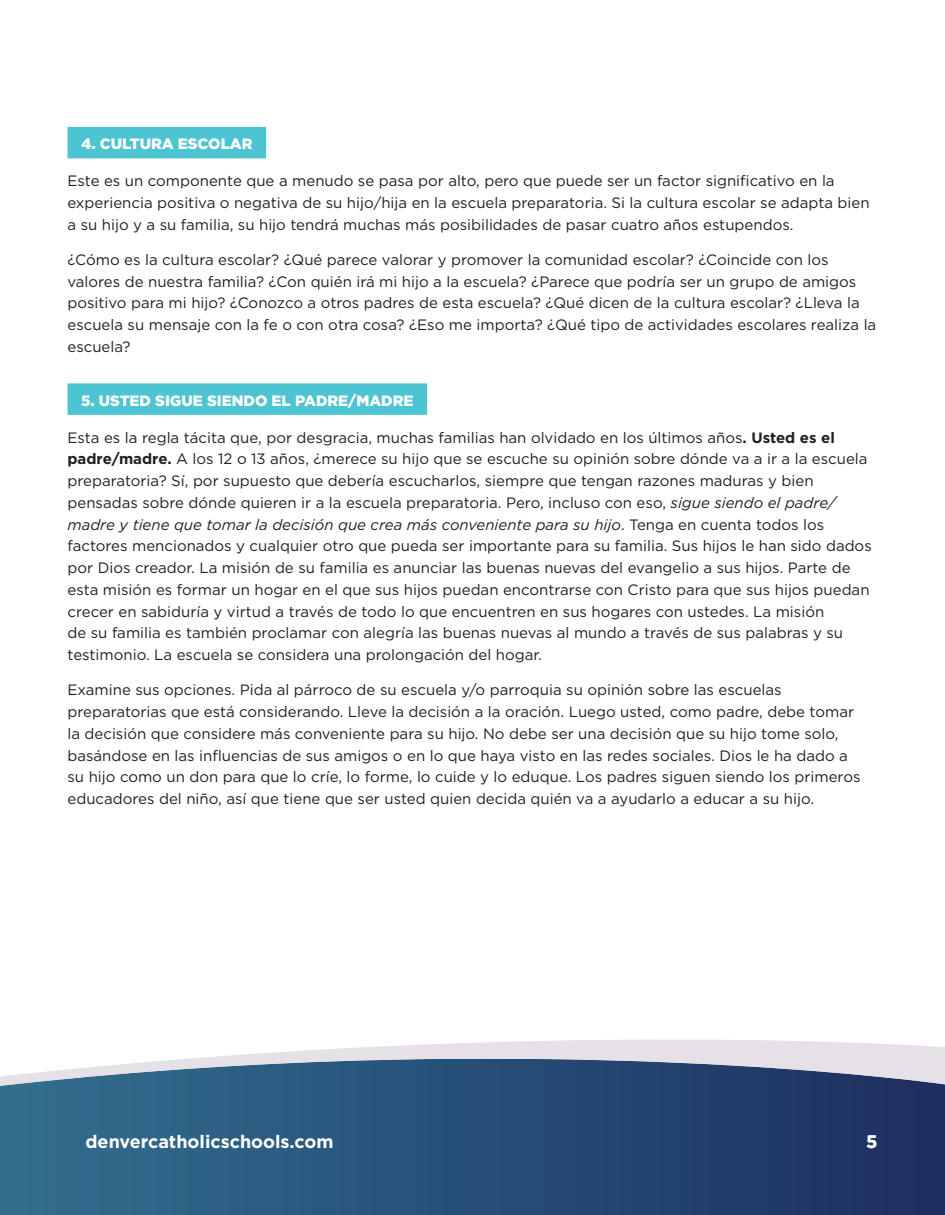
<style>
.page{position:relative;width:945px;height:1215px;background:#fff}
.page>*{position:absolute;margin:0;border:0;box-sizing:border-box;transform-origin:0 0}
.t1{font:700 18px "Gotham";color:#fff}
.t2{font:15px/21.8px "Gotham";color:#221f1f}
.t3{font:900 15px "Gotham";color:#fff}
.s1{font-weight:700}
.s2{font-style:italic}
</style>
<div class="page">
<svg style="left:189px;top:1039px;width:756px;height:176px;background:#5c6c8e"></svg>
<img style="left:0;top:1059px;width:634px;height:156px">
<div style="left:68px;top:127px;width:198px;height:31px;background:#4dc4d1"></div>
<div style="left:68px;top:383px;width:359px;height:32px;background:#4dc4d1"></div>
<p class="t3" style="left:81px;top:136px;width:173px">4. CULTURA ESCOLAR</p>
<p class="t2" style="left:68px;top:171px;width:804px">Este es un componente que a menudo se pasa por alto, pero que puede ser un factor significativo en la experiencia positiva o negativa de su hijo/hija en la escuela preparatoria. Si la cultura escolar se adapta bien a su hijo y a su familia, su hijo tendrá muchas más posibilidades de pasar cuatro años estupendos.</p>
<p class="t2" style="left:68px;top:250px;width:810px">¿Cómo es la cultura escolar? ¿Qué parece valorar y promover la comunidad escolar? ¿Coincide con los valores de nuestra familia? ¿Con quién irá mi hijo a la escuela? ¿Parece que podría ser un grupo de amigos positivo para mi hijo? ¿Conozco a otros padres de esta escuela? ¿Qué dicen de la cultura escolar? ¿Lleva la escuela su mensaje con la fe o con otra cosa? ¿Eso me importa? ¿Qué tipo de actividades escolares realiza la escuela?</p>
<p class="t3" style="left:81px;top:392px;width:334px">5. USTED SIGUE SIENDO EL PADRE/MADRE</p>
<p class="t2" style="left:68px;top:427px;width:806px">Esta es la regla tácita que, por desgracia, muchas familias han olvidado en los últimos años<span class="s1">. Usted es el padre/madre.</span> A los 12 o 13 años, ¿merece su hijo que se escuche su opinión sobre dónde va a ir a la escuela preparatoria? Sí, por supuesto que debería escucharlos, siempre que tengan razones maduras y bien pensadas sobre dónde quieren ir a la escuela preparatoria. Pero, incluso con eso, <span class="s2">sigue siendo el padre/ madre y tiene que tomar la decisión que crea más conveniente para su hijo</span>. Tenga en cuenta todos los factores mencionados y cualquier otro que pueda ser importante para su familia. Sus hijos le han sido dados por Dios creador. La misión de su familia es anunciar las buenas nuevas del evangelio a sus hijos. Parte de esta misión es formar un hogar en el que sus hijos puedan encontrarse con Cristo para que sus hijos puedan crecer en sabiduría y virtud a través de todo lo que encuentren en sus hogares con ustedes. La misión<br>de su familia es también proclamar con alegría las buenas nuevas al mundo a través de sus palabras y su testimonio. La escuela se considera una prolongación del hogar.</p>
<p class="t2" style="left:68px;top:680px;width:794px">Examine sus opciones. Pida al párroco de su escuela y/o parroquia su opinión sobre las escuelas preparatorias que está considerando. Lleve la decisión a la oración. Luego usted, como padre, debe tomar la decisión que considere más conveniente para su hijo. No debe ser una decisión que su hijo tome solo, basándose en las influencias de sus amigos o en lo que haya visto en las redes sociales. Dios le ha dado a su hijo como un don para que lo críe, lo forme, lo cuide y lo eduque. Los padres siguen siendo los primeros educadores del niño, así que tiene que ser usted quien decida quién va a ayudarlo a educar a su hijo.</p>
<p class="t1" style="left:86px;top:1133px;width:249px">denvercatholicschools.com</p>
<p class="t1" style="left:866px;top:1133px;width:13px">5</p>
</div>
